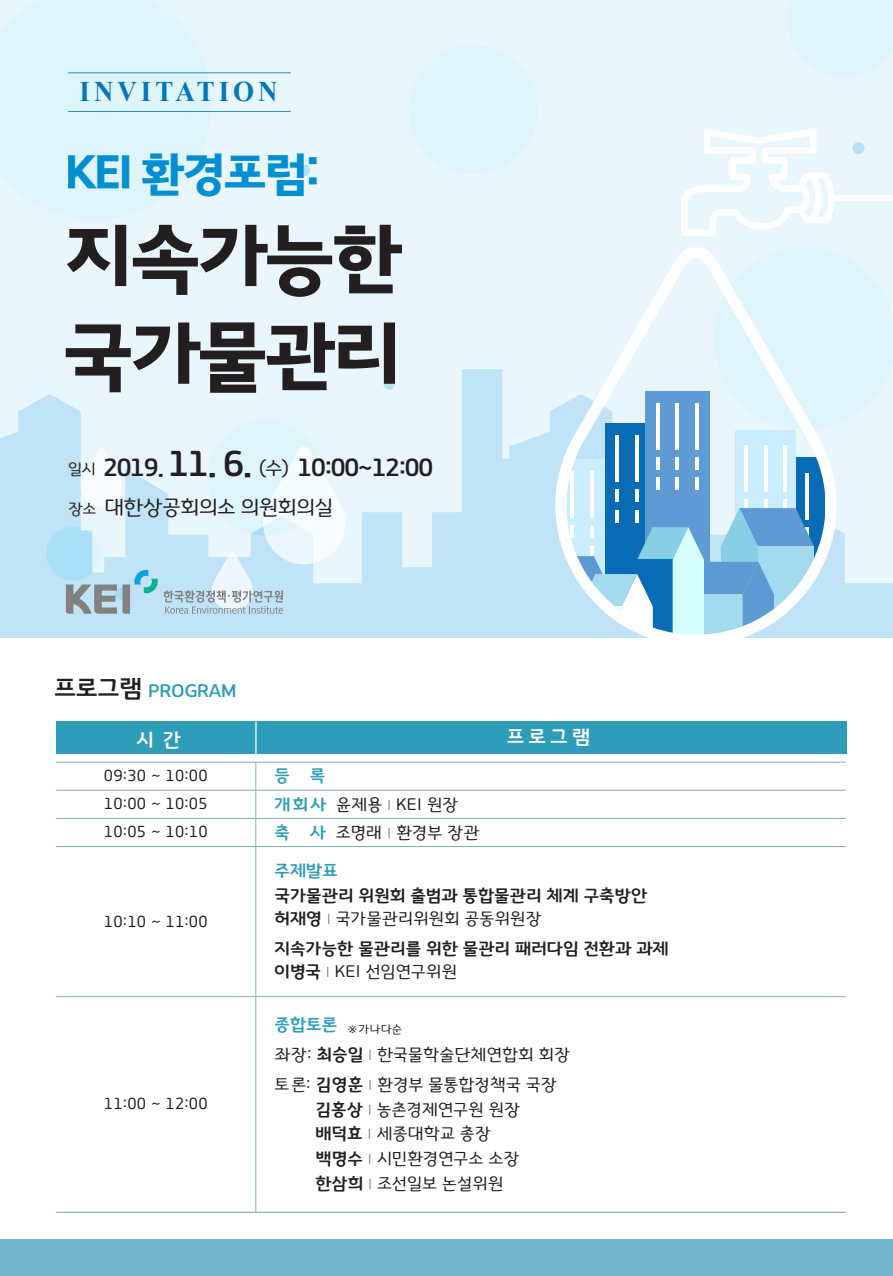
<style>
.page{position:relative;width:893px;height:1276px;background:#fff}
.page>*{position:absolute;margin:0;border:0;box-sizing:border-box;transform-origin:0 0}
.t1{font:73.5px/97.6px "SD Gothic Neoc g Ex Bd";letter-spacing:-.05em;color:#231f20;scale:1.05 1}
.t2{font:45px "SD Gothic Neoc g Ex Bd";letter-spacing:-.05em;color:#018fd1;scale:1.05 1}
.t3{font:700 28.35px "Times New Roman";letter-spacing:.145em;color:#0575bd;scale:.95 1}
.t4{font:24.75px "Gyeonggi Title M";letter-spacing:-.05em;color:#231f20;scale:1.05 1}
.t5{font:21.45px "Gyeonggi Title L";letter-spacing:-.03em;color:#231f20;scale:1.05 1}
.t6{font:19.8px "Gyeonggi Title M";color:#fff;scale:1.05 1}
.t7{font:18.15px "Gyeonggi Title M";letter-spacing:-.02em;color:#2d9dba;scale:1.05 1}
.t8{font:17.4px "Gyeonggi Title L";color:#231f20;scale:1.05 1}
.t9{font:17.4px "Gyeonggi Title M";color:#231f20;scale:1.05 1}
.t10{font:17.4px "Gyeonggi Title M";color:#2d9dba;scale:1.05 1}
.t11{font:16.5px "Gyeonggi Title L";color:#231f20;scale:1.05 1}
.t12{font:12px "Gyeonggi Title L";color:#231f20;scale:1.05 1}
.s1{font-family:"Gyeonggi Title L";font-size:16.05px}
.s2{font-size:35.85px}
.s3{font-family:"Gyeonggi Title L";font-size:19.65px}
.s4{font-size:16.05px}
.s5{font-size:24.75px;color:#231f20}
.s6{font-family:"Gyeonggi Title M";color:#2d9dba}
.s7{font-size:10.8px;color:#6c6d70}
.s8{font-family:"Gyeonggi Title M"}
</style>
<div class="page">
<div style="left:0;top:0;width:893px;height:638px;background:#e9f6fc"></div>
<svg style="left:0;top:369px;width:893px;height:269px;fill:#c1e3f7"></svg>
<svg style="left:81px;top:447px;width:46px;height:60px"></svg>
<div style="left:383px;top:378px;width:12px;height:12px;background:#b8e2f1;border-radius:50%"></div>
<div style="left:852px;top:142px;width:12px;height:12px;background:#b8e2f1;border-radius:50%"></div>
<svg style="left:115px;top:587px;width:12px;height:12px"></svg>
<div style="left:298px;top:164px;width:12px;height:12px;background:#b8e2f1;border-radius:50%"></div>
<svg style="left:865px;top:369px;width:28px;height:60px"></svg>
<div style="left:409px;top:45px;width:128px;height:129px;background:#dff5fc;border-radius:50%"></div>
<div style="left:68px;top:73px;width:143px;height:40px;background:#dff5fc"></div>
<div style="left:208px;top:420px;width:115px;height:115px;background:#dff5fc;border-radius:50%"></div>
<svg style="left:46px;top:527px;width:54px;height:54px;background:#aee1f7"></svg>
<svg style="left:681px;top:129px;width:154px;height:107px"></svg>
<div style="left:831px;top:195px;width:62px;height:6px;background:#fff"></div>
<svg style="left:527px;top:247px;width:338px;height:391px"></svg>
<div style="left:0;top:1239px;width:893px;height:37px;background:#75b4ca"></div>
<svg style="left:66px;top:584px;width:51px;height:29px"></svg>
<svg style="left:123px;top:570px;width:35px;height:43px;background:#9dcddd"></svg>
<svg style="left:164px;top:446px;width:181px;height:167px"></svg>
<hr style="left:68px;top:72px;width:223px;height:1px;background:#308ecd">
<hr style="left:68px;top:111px;width:223px;height:1px;background:#308ecd">
<div style="left:56px;top:721px;width:791px;height:33px;background:#2d9dba"></div>
<hr style="left:255px;top:721px;width:2px;height:33px;background:#fff">
<hr style="left:56px;top:762px;width:200px;height:1px;background:#81adbc">
<hr style="left:256px;top:762px;width:590px;height:1px;background:#81adbc">
<hr style="left:56px;top:790px;width:200px;height:1px;background:#81adbc">
<hr style="left:256px;top:790px;width:590px;height:1px;background:#81adbc">
<hr style="left:56px;top:818px;width:200px;height:1px;background:#81adbc">
<hr style="left:256px;top:818px;width:590px;height:1px;background:#81adbc">
<svg style="left:256px;top:762px;width:1px;height:84px"></svg>
<hr style="left:56px;top:846px;width:200px;height:1px;background:#81adbc">
<hr style="left:256px;top:846px;width:590px;height:1px;background:#81adbc">
<hr style="left:256px;top:847px;width:1px;height:149px;background:#81adbc">
<hr style="left:56px;top:996px;width:200px;height:1px;background:#81adbc">
<hr style="left:256px;top:996px;width:590px;height:1px;background:#81adbc">
<hr style="left:256px;top:997px;width:1px;height:214px;background:#81adbc">
<hr style="left:56px;top:1211px;width:200px;height:2px;background:#81adbc">
<hr style="left:256px;top:1211px;width:590px;height:2px;background:#81adbc">
<p class="t3" style="left:80px;top:72px;width:210px">INVITATION</p>
<h2 class="t2" style="left:66px;top:150px;width:244px">KEI 환경포럼:</h2>
<h1 class="t1" style="left:63px;top:209px;width:325px">지속가능한 국가물관리</h1>
<h3 class="t4" style="left:68px;top:453px;width:349px"><span class="s1">일시</span> 2019. <span class="s2">11. 6.</span> <span class="s3">(수)</span> 10:00~12:00</h3>
<p class="t5" style="left:68px;top:495px;width:254px"><span class="s4">장소</span> 대한상공회의소 의원회의실</p>
<p class="t7" style="left:54px;top:681px;width:175px"><span class="s5">프로그램</span> PROGRAM</p>
<p class="t6" style="left:136px;top:727px;width:44px">시 간</p>
<p class="t6" style="left:507px;top:724px;width:81px">프 로 그 램</p>
<p class="t11" style="left:104px;top:766px;width:101px">09:30 ~ 10:00</p>
<p class="t10" style="left:275px;top:765px;width:50px">등 록</p>
<p class="t11" style="left:104px;top:794px;width:101px">10:00 ~ 10:05</p>
<p class="t8" style="left:275px;top:794px;width:177px"><span class="s6">개회사</span> 윤제용 <span class="s7">|</span> KEI 원장</p>
<p class="t11" style="left:104px;top:823px;width:101px">10:05 ~ 10:10</p>
<p class="t8" style="left:275px;top:822px;width:197px"><span class="s6">축 사</span> 조명래 <span class="s7">|</span> 환경부 장관</p>
<p class="t11" style="left:104px;top:912px;width:101px">10:10 ~ 11:00</p>
<p class="t11" style="left:104px;top:1094px;width:101px">11:00 ~ 12:00</p>
<p class="t10" style="left:275px;top:860px;width:62px">주제발표</p>
<p class="t9" style="left:275px;top:885px;width:356px">국가물관리 위원회 출범과 통합물관리 체계 구축방안</p>
<p class="t8" style="left:275px;top:909px;width:256px"><span class="s8">허재영</span> <span class="s7">|</span> 국가물관리위원회 공동위원장</p>
<p class="t9" style="left:275px;top:938px;width:377px">지속가능한 물관리를 위한 물관리 패러다임 전환과 과제</p>
<p class="t8" style="left:275px;top:961px;width:175px"><span class="s8">이병국</span> <span class="s7">|</span> KEI 선임연구위원</p>
<p class="t12" style="left:275px;top:1022px;width:123px"><sup>종합토론</sup> ※가나다순</p>
<p class="t8" style="left:275px;top:1044px;width:283px">좌장: <span class="s8">최승일</span> <span class="s7">|</span> 한국물학술단체연합회 회장</p>
<p class="t8" style="left:275px;top:1074px;width:271px">토론: <span class="s8">김영훈</span> <span class="s7">|</span> 환경부 물통합정책국 국장</p>
<p class="t8" style="left:315px;top:1099px;width:197px"><span class="s8">김홍상</span> <span class="s7">|</span> 농촌경제연구원 원장</p>
<p class="t8" style="left:315px;top:1124px;width:169px"><span class="s8">배덕효</span> <span class="s7">|</span> 세종대학교 총장</p>
<p class="t8" style="left:315px;top:1148px;width:196px"><span class="s8">백명수</span> <span class="s7">|</span> 시민환경연구소 소장</p>
<p class="t8" style="left:315px;top:1173px;width:180px"><span class="s8">한삼희</span> <span class="s7">|</span> 조선일보 논설위원</p>
</div>
